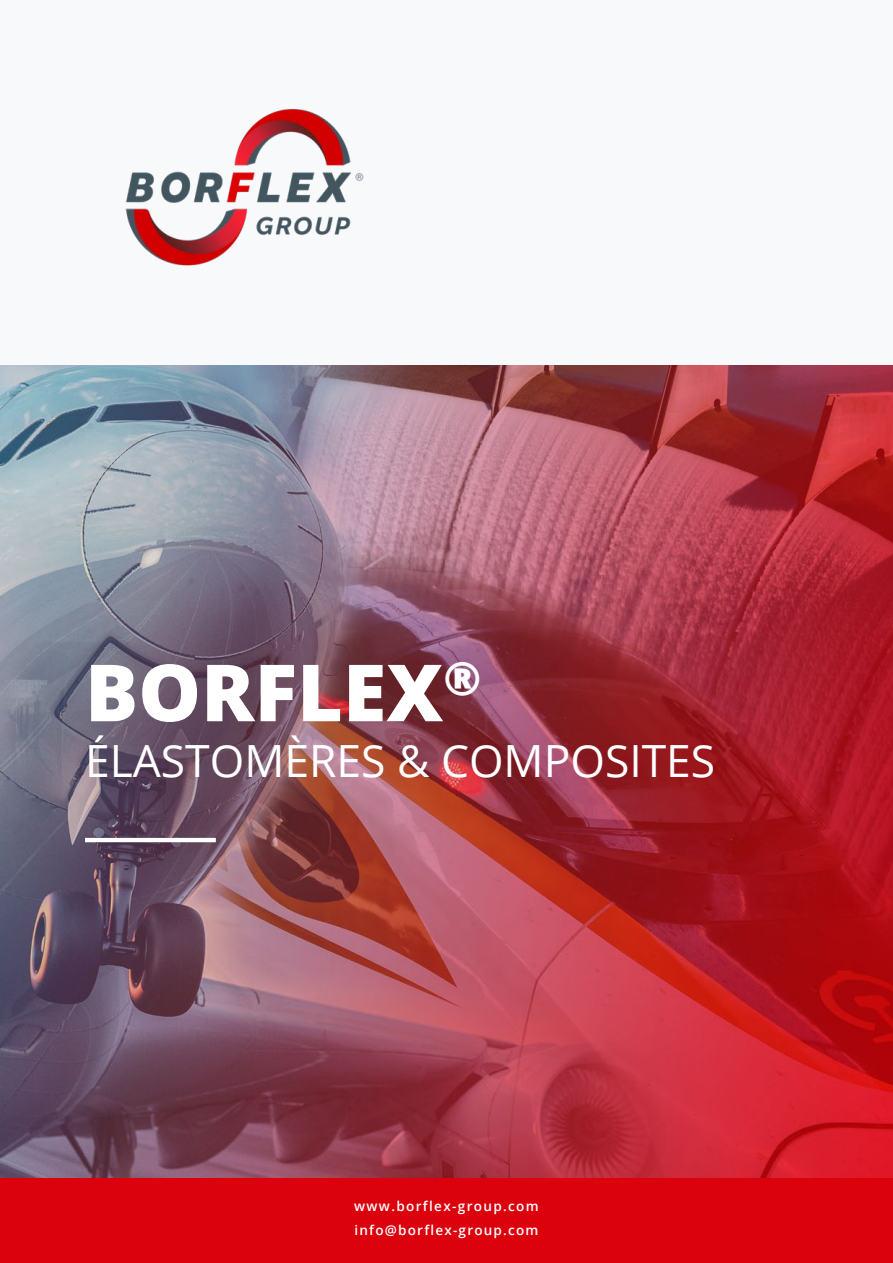
<style>
.page{position:relative;width:893px;height:1263px;background:#fff}
.page>*{position:absolute;margin:0;border:0;box-sizing:border-box;transform-origin:0 0}
.t1{font:800 78.9px "Open Sans";color:#fff}
.t2{font:44.4px "Open Sans";color:#fff}
.t3{font:600 13.5px/24.8px "Open Sans";letter-spacing:.09em;color:#fff}
</style>
<div class="page">
<div style="left:0;top:1178px;width:893px;height:85px;background:#db020d"></div>
<div style="left:0;top:0;width:893px;height:1178px;background:#f8f9fb"></div>
<img style="left:125px;top:109px;width:239px;height:157px">
<img style="left:0;top:366px;width:893px;height:812px">
<hr style="left:85px;top:838px;width:131px;height:4px;background:#fff">
<h1 class="t1" style="left:85px;top:632px;width:398px">BORFLEX<sup>®</sup></h1>
<h2 class="t2" style="left:85px;top:730px;width:632px">ÉLASTOMÈRES &amp; COMPOSITES</h2>
<p class="t3" style="left:354px;top:1193px;width:186px">www.borflex-group.com info@borflex-group.com</p>
</div>
